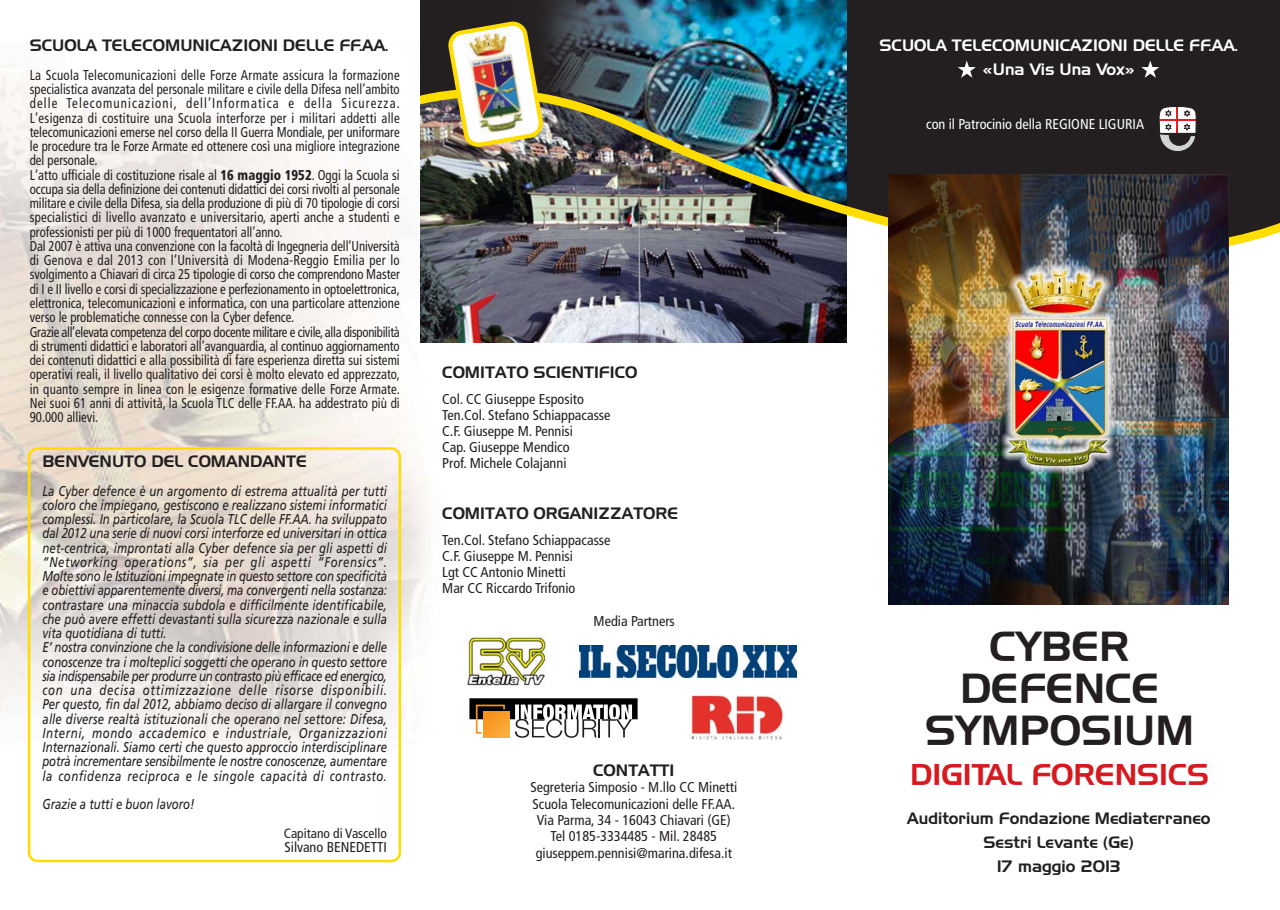
<style>
.page{position:relative;width:1280px;height:910px;background:#fff}
.page>*{position:absolute;margin:0;border:0;box-sizing:border-box;transform-origin:0 0}
.t1{font:42px/42px "Slicker";color:#231f20;text-align:center}
.t2{font:30px "Slicker";color:#d71920}
.t3{font:16.5px/24px "Slicker";color:#231f20;text-align:center}
.t4{font:16.5px/24px "Slicker";color:#fff;text-align:center}
.t5{font:condensed 14.25px/14.2px "Frutiger";color:#231f20;scale:.9 1}
.t6{font:italic 14.25px/14.2px "Frutiger";color:#231f20;scale:.8 1}
.t7{font:condensed 14.25px/16px "Frutiger";color:#231f20}
.t8{font:condensed 14.25px "Frutiger";color:#fff}
.t9{font:condensed 13.5px "Frutiger";color:#231f20}
.s1{font-weight:900}
</style>
<div class="page">
<img style="left:0;top:0;width:528px;height:863px">
<img style="left:421px;top:0;width:859px;height:347px">
<div style="left:28px;top:447px;width:373px;height:415px;border:3px solid #fd0;border-radius:9px"></div>
<img style="left:446px;top:18px;width:101px;height:133px">
<svg style="left:958px;top:60px;width:18px;height:18px"></svg>
<svg style="left:1141px;top:60px;width:18px;height:18px"></svg>
<img style="left:889px;top:174px;width:340px;height:430px">
<svg style="left:1158px;top:104px;width:39px;height:54px"></svg>
<img style="left:690px;top:694px;width:93px;height:46px">
<img style="left:465px;top:636px;width:81px;height:51px">
<img style="left:579px;top:645px;width:218px;height:32px">
<svg style="left:469px;top:698px;width:169px;height:40px"></svg>
<div style="left:483px;top:712px;width:26px;height:25px;background:linear-gradient(to right,#f8961f,#faa735)"></div>
<p class="t3" style="left:30px;top:35px;width:360px">SCUOLA TELECOMUNICAZIONI DELLE FF.AA.</p>
<p class="t5" style="left:30px;top:69px;width:413px">La Scuola Telecomunicazioni delle Forze Armate assicura la formazione specialistica avanzata del personale militare e civile della Difesa nell’ambito delle Telecomunicazioni, dell’Informatica e della Sicurezza.<br>L’esigenza di costituire una Scuola interforze per i militari addetti alle telecomunicazioni emerse nel corso della II Guerra Mondiale, per uniformare le procedure tra le Forze Armate ed ottenere così una migliore integrazione del personale.<br>L’atto ufficiale di costituzione risale al <span class="s1">16 maggio 1952</span>. Oggi la Scuola si occupa sia della definizione dei contenuti didattici dei corsi rivolti al personale militare e civile della Difesa, sia della produzione di più di 70 tipologie di corsi specialistici di livello avanzato e universitario, aperti anche a studenti e professionisti per più di 1000 frequentatori all’anno.<br>Dal 2007 è attiva una convenzione con la facoltà di Ingegneria dell’Università di Genova e dal 2013 con l’Università di Modena-Reggio Emilia per lo svolgimento a Chiavari di circa 25 tipologie di corso che comprendono Master di I e II livello e corsi di specializzazione e perfezionamento in optoelettronica, elettronica, telecomunicazioni e informatica, con una particolare attenzione verso le problematiche connesse con la Cyber defence.<br>Grazie all’elevata competenza del corpo docente militare e civile, alla disponibilità di strumenti didattici e laboratori all’avanguardia, al continuo aggiornamento dei contenuti didattici e alla possibilità di fare esperienza diretta sui sistemi operativi reali, il livello qualitativo dei corsi è molto elevato ed apprezzato, in quanto sempre in linea con le esigenze formative delle Forze Armate.<br>Nei suoi 61 anni di attività, la Scuola TLC delle FF.AA. ha addestrato più di 90.000 allievi.</p>
<p class="t3" style="left:43px;top:451px;width:266px">BENVENUTO DEL COMANDANTE</p>
<p class="t6" style="left:43px;top:485px;width:432px">La Cyber defence è un argomento di estrema attualità per tutti coloro che impiegano, gestiscono e realizzano sistemi informatici complessi. In particolare, la Scuola TLC delle FF.AA. ha sviluppato dal 2012 una serie di nuovi corsi interforze ed universitari in ottica net-centrica, improntati alla Cyber defence sia per gli aspetti di “Networking operations”, sia per gli aspetti “Forensics”.<br>Molte sono le Istituzioni impegnate in questo settore con specificità e obiettivi apparentemente diversi, ma convergenti nella sostanza: contrastare una minaccia subdola e difficilmente identificabile, che può avere effetti devastanti sulla sicurezza nazionale e sulla vita quotidiana di tutti.<br>E’ nostra convinzione che la condivisione delle informazioni e delle conoscenze tra i molteplici soggetti che operano in questo settore sia indispensabile per produrre un contrasto più efficace ed energico, con una decisa ottimizzazione delle risorse disponibili.<br>Per questo, fin dal 2012, abbiamo deciso di allargare il convegno alle diverse realtà istituzionali che operano nel settore: Difesa, Interni, mondo accademico e industriale, Organizzazioni Internazionali. Siamo certi che questo approccio interdisciplinare potrà incrementare sensibilmente le nostre conoscenze, aumentare la confidenza reciproca e le singole capacità di contrasto.</p>
<p class="t6" style="left:43px;top:798px;width:192px">Grazie a tutti e buon lavoro!</p>
<p class="t9" style="left:284px;top:827px;width:105px">Capitano di Vascello</p>
<p class="t7" style="left:285px;top:840px;width:104px">Silvano BENEDETTI</p>
<p class="t3" style="left:442px;top:361px;width:197px">COMITATO SCIENTIFICO</p>
<p class="t7" style="left:442px;top:392px;width:170px">Col. CC Giuseppe Esposito<br>Ten.Col. Stefano Schiappacasse<br>C.F. Giuseppe M. Pennisi<br>Cap. Giuseppe Mendico<br>Prof. Michele Colajanni</p>
<p class="t3" style="left:442px;top:502px;width:238px">COMITATO ORGANIZZATORE</p>
<p class="t7" style="left:442px;top:534px;width:170px">Ten.Col. Stefano Schiappacasse<br>C.F. Giuseppe M. Pennisi<br>Lgt CC Antonio Minetti<br>Mar CC Riccardo Trifonio</p>
<p class="t7" style="left:594px;top:615px;width:83px">Media Partners</p>
<p class="t3" style="left:593px;top:760px;width:83px">CONTATTI</p>
<p class="t7" style="left:530px;top:780px;width:208px;text-align:center">Segreteria Simposio - M.llo CC Minetti Scuola Telecomunicazioni delle FF.AA.<br>Via Parma, 34 - 16043 Chiavari (GE)<br>Tel 0185-3334485 - Mil. 28485 giuseppem.pennisi@marina.difesa.it</p>
<p class="t4" style="left:879px;top:35px;width:360px">SCUOLA TELECOMUNICAZIONI DELLE FF.AA. «Una Vis Una Vox»</p>
<p class="t8" style="left:926px;top:119px;width:220px">con il Patrocinio della REGIONE LIGURIA</p>
<h1 class="t1" style="left:925px;top:629px;width:271px">CYBER<br>DEFENCE<br>SYMPOSIUM</h1>
<h2 class="t2" style="left:910px;top:764px;width:300px">DIGITAL FORENSICS</h2>
<p class="t3" style="left:907px;top:807px;width:305px">Auditorium Fondazione Mediaterraneo<br>Sestri Levante (Ge)<br>17 maggio 2013</p>
</div>
